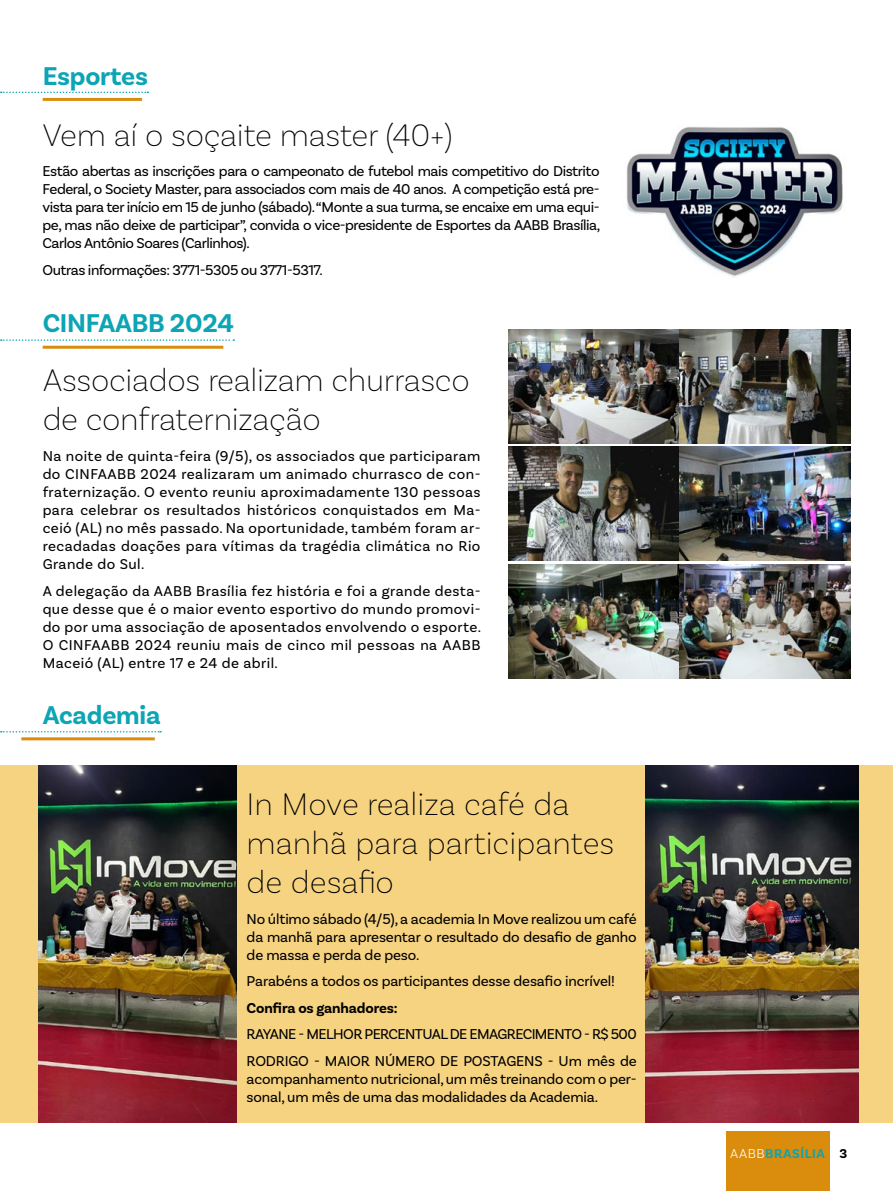
<style>
.page{position:relative;width:893px;height:1191px;background:#fff}
.page>*{position:absolute;margin:0;border:0;box-sizing:border-box;transform-origin:0 0}
.t1{font:200 33px/39px "Basic Sans";letter-spacing:-.01em;color:#000}
.t2{font:700 27px "Basic Sans";letter-spacing:-.01em;color:#0ca5b4}
.t3{font:15px/18px "Basic Sans";letter-spacing:-.01em;color:#000;text-align:justify}
.t4{font:15px/26.5px "Basic Sans";letter-spacing:-.04em;color:#000}
.t5{font:15px "Basic Sans";letter-spacing:-.03em;color:#000}
.t6{font:700 15px "Basic Sans";letter-spacing:-.01em;color:#000}
.t7{font:700 13.5px "Basic Sans";letter-spacing:.04em;color:#0ca5b4}
.s1{font-weight:300;color:#fff}
.s2{color:#000}
</style>
<div class="page">
<div style="left:726px;top:1131px;width:103px;height:60px;background:#da8c0c"></div>
<div style="left:0;top:765px;width:893px;height:358px;background:#f6d380"></div>
<svg style="left:1px;top:92px;width:147px;height:1px"></svg>
<svg style="left:1px;top:339px;width:233px;height:2px"></svg>
<svg style="left:1px;top:731px;width:160px;height:1px"></svg>
<hr style="left:43px;top:98px;width:99px;height:3px;background:#da8c0c">
<hr style="left:43px;top:346px;width:180px;height:3px;background:#da8c0c">
<hr style="left:21px;top:737px;width:134px;height:3px;background:#da8c0c">
<img style="left:626px;top:127px;width:217px;height:150px">
<img style="left:38px;top:765px;width:199px;height:358px">
<img style="left:646px;top:765px;width:213px;height:358px">
<img style="left:509px;top:330px;width:341px;height:113px">
<img style="left:509px;top:447px;width:341px;height:113px">
<img style="left:509px;top:564px;width:341px;height:114px">
<h2 class="t2" style="left:43px;top:59px;width:107px">Esportes</h2>
<h1 class="t1" style="left:43px;top:114px;width:412px">Vem aí o soçaite master (40+)</h1>
<p class="t3" style="left:43px;top:162px;width:559px">Estão abertas as inscrições para o campeonato de futebol mais competitivo do Distrito Federal, o Society Master, para associados com mais de 40 anos. A competição está pre&shy;vista para ter início em 15 de junho (sábado). “Monte a sua turma, se encaixe em uma equi&shy;pe, mas não deixe de participar”, convida o vice-presidente de Esportes da AABB Brasília, Carlos Antônio Soares (Carlinhos).</p>
<p class="t5" style="left:43px;top:261px;width:282px">Outras informações: 3771-5305 ou 3771-5317.</p>
<h2 class="t2" style="left:43px;top:307px;width:193px">CINFAABB 2024</h2>
<h1 class="t1" style="left:43px;top:360px;width:429px">Associados realizam churrasco de confraternização</h1>
<p class="t3" style="left:43px;top:447px;width:439px">Na noite de quinta-feira (9/5), os associados que participaram do CINFAABB 2024 realizaram um animado churrasco de con&shy;fraternização. O evento reuniu aproximadamente 130 pessoas para celebrar os resultados históricos conquistados em Ma&shy;ceió (AL) no mês passado. Na oportunidade, também foram ar&shy;recadadas doações para vítimas da tragédia climática no Rio Grande do Sul.</p>
<p class="t3" style="left:43px;top:581px;width:440px">A delegação da AABB Brasília fez história e foi a grande desta&shy;que desse que é o maior evento esportivo do mundo promovi&shy;do por uma associação de aposentados envolvendo o esporte.<br>O CINFAABB 2024 reuniu mais de cinco mil pessoas na AABB Maceió (AL) entre 17 e 24 de abril.</p>
<h2 class="t2" style="left:43px;top:699px;width:120px">Academia</h2>
<h1 class="t1" style="left:247px;top:783px;width:369px">In Move realiza café da manhã para participantes de desafio</h1>
<p class="t3" style="left:247px;top:909px;width:392px">No último sábado (4/5), a academia In Move realizou um café da manhã para apresentar o resultado do desafio de ganho de massa e perda de peso.</p>
<p class="t3" style="left:247px;top:972px;width:370px">Parabéns a todos os participantes desse desafio incrível!</p>
<p class="t6" style="left:247px;top:998px;width:153px">Confira os ganhadores:</p>
<p class="t4" style="left:247px;top:1020px;width:392px">RAYANE - MELHOR PERCENTUAL DE EMAGRECIMENTO - R$ 500<br>RODRIGO - MAIOR NÚMERO DE POSTAGENS - Um mês de</p>
<p class="t3" style="left:247px;top:1069px;width:392px">acompanhamento nutricional, um mês treinando com o per&shy;sonal, um mês de uma das modalidades da Academia.</p>
<p class="t7" style="left:730px;top:1145px;width:118px"><span class="s1">AABB</span>BRASÍLIA <span class="s2">3</span></p>
</div>
